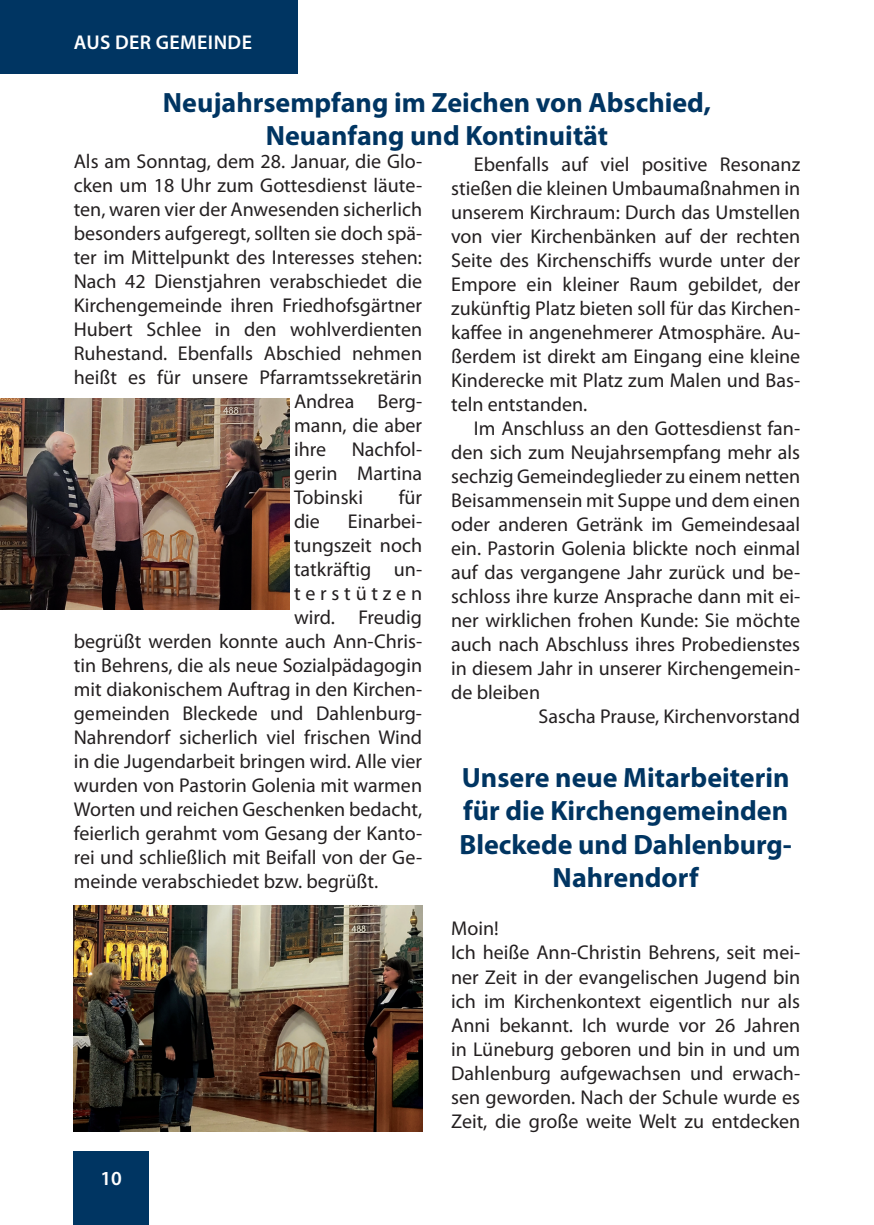
<style>
.page{position:relative;width:874px;height:1225px;background:#fff}
.page>*{position:absolute;margin:0;border:0;box-sizing:border-box;transform-origin:0 0}
.t1{font:700 28px/33.6px "Myriad Pro";color:#003562;text-align:center}
.t2{font:20px/24px "Myriad Pro";color:#231f20;text-align:justify}
.t3{font:600 20px "Myriad Pro";letter-spacing:.02em;color:#fff}
.t4{font:20px "Myriad Pro";letter-spacing:.24em;color:#231f20}
</style>
<div class="page">
<div style="left:0;top:0;width:297px;height:74px;background:#003562"></div>
<div style="left:74px;top:1151px;width:75px;height:74px;background:#003562"></div>
<img style="left:0;top:398px;width:289px;height:211px">
<img style="left:74px;top:906px;width:348px;height:225px">
<p class="t3" style="left:74px;top:30px;width:107px">AUS DER GEMEI</p>
<p class="t3" style="left:213px;top:30px;width:27px">NDE</p>
<h1 class="t1" style="left:163px;top:85px;width:549px">Neujahrsempfang im Zeichen von Abschied,<br>Neuanfang und Kontinuität</h1>
<p class="t2" style="left:74px;top:149px;width:350px">Als am Sonntag, dem 28. Januar, die Glo-</p>
<p class="t2" style="left:74px;top:173px;width:350px">cken um 18 Uhr zum Gottesdienst läute-</p>
<p class="t2" style="left:74px;top:197px;width:349px">ten, waren vier der Anwesenden sicherlich</p>
<p class="t2" style="left:74px;top:221px;width:350px">besonders aufgeregt, sollten sie doch spä-</p>
<p class="t2" style="left:74px;top:245px;width:349px">ter im Mittelpunkt des Interesses stehen:</p>
<p class="t2" style="left:74px;top:269px;width:349px">Nach 42 Dienstjahren verabschiedet die</p>
<p class="t2" style="left:74px;top:293px;width:349px">Kirchengemeinde ihren Friedhofsgärtner</p>
<p class="t2" style="left:74px;top:317px;width:349px">Hubert Schlee in den wohlverdienten</p>
<p class="t2" style="left:74px;top:341px;width:349px">Ruhestand. Ebenfalls Abschied nehmen</p>
<p class="t2" style="left:74px;top:365px;width:350px">heißt es für unsere Pfarramtssekretärin</p>
<p class="t2" style="left:294px;top:389px;width:129px">Andrea Berg-</p>
<p class="t2" style="left:294px;top:413px;width:129px">mann, die aber</p>
<p class="t2" style="left:294px;top:437px;width:34px">ihre</p>
<p class="t2" style="left:294px;top:437px;width:129px;text-indent:58px">Nachfol&shy;gerin Martina Tobinski</p>
<p class="t2" style="left:398px;top:485px;width:25px">für</p>
<p class="t2" style="left:294px;top:509px;width:27px">die</p>
<p class="t2" style="left:348px;top:509px;width:76px">Einarbei-</p>
<p class="t2" style="left:294px;top:533px;width:129px">tungszeit noch</p>
<p class="t2" style="left:294px;top:557px;width:129px">tatkräftig un-</p>
<p class="t4" style="left:294px;top:581px;width:129px">terstützen</p>
<p class="t2" style="left:294px;top:605px;width:130px">wird. Freudig</p>
<p class="t2" style="left:74px;top:629px;width:350px">begrüßt werden konnte auch Ann-Chris-</p>
<p class="t2" style="left:74px;top:653px;width:350px">tin Behrens, die als neue Sozialpädagogin</p>
<p class="t2" style="left:74px;top:677px;width:350px">mit diakonischem Auftrag in den Kirchen-</p>
<p class="t2" style="left:74px;top:701px;width:349px">gemeinden Bleckede und Dahlenburg-</p>
<p class="t2" style="left:74px;top:725px;width:349px">Nahrendorf sicherlich viel frischen Wind</p>
<p class="t2" style="left:74px;top:749px;width:349px">in die Jugendarbeit bringen wird. Alle vier</p>
<p class="t2" style="left:74px;top:773px;width:349px">wurden von Pastorin Golenia mit warmen</p>
<p class="t2" style="left:74px;top:797px;width:350px">Worten und reichen Geschenken bedacht,</p>
<p class="t2" style="left:74px;top:821px;width:350px">feierlich gerahmt vom Gesang der Kanto-</p>
<p class="t2" style="left:74px;top:845px;width:350px">rei und schließlich mit Beifall von der Ge-</p>
<p class="t2" style="left:74px;top:869px;width:306px">meinde verabschiedet bzw. begrüßt.</p>
<p class="t3" style="left:100px;top:1165px;width:23px">10</p>
<p class="t2" style="left:451px;top:152px;width:350px;text-indent:23px">Ebenfalls auf viel positive Resonanz stießen die kleinen Umbaumaßnahmen in unserem Kirchraum: Durch das Umstellen von vier Kirchenbänken auf der rechten Seite des Kirchenschiffs wurde unter der Empore ein kleiner Raum gebildet, der zukünftig Platz bieten soll für das Kirchen&shy;kaffee in angenehmerer Atmosphäre. Au&shy;ßerdem ist direkt am Eingang eine kleine Kinderecke mit Platz zum Malen und Bas&shy;teln entstanden.</p>
<p class="t2" style="left:473px;top:416px;width:327px">Im Anschluss an den Gottesdienst fan-</p>
<p class="t2" style="left:451px;top:440px;width:350px">den sich zum Neujahrsempfang mehr als</p>
<p class="t2" style="left:451px;top:464px;width:350px">sechzig Gemeindeglieder zu einem netten</p>
<p class="t2" style="left:451px;top:488px;width:350px">Beisammensein mit Suppe und dem einen</p>
<p class="t2" style="left:451px;top:512px;width:350px">oder anderen Getränk im Gemeindesaal</p>
<p class="t2" style="left:451px;top:536px;width:350px">ein. Pastorin Golenia blickte noch einmal</p>
<p class="t2" style="left:451px;top:560px;width:350px">auf das vergangene Jahr zurück und be-</p>
<p class="t2" style="left:451px;top:584px;width:350px">schloss ihre kurze Ansprache dann mit ei-</p>
<p class="t2" style="left:451px;top:608px;width:350px">ner wirklichen frohen Kunde: Sie möchte</p>
<p class="t2" style="left:451px;top:632px;width:350px">auch nach Abschluss ihres Probedienstes</p>
<p class="t2" style="left:451px;top:656px;width:350px">in diesem Jahr in unserer Kirchengemein-</p>
<p class="t2" style="left:451px;top:680px;width:90px">de bleiben</p>
<p class="t2" style="left:538px;top:704px;width:263px">Sascha Prause, Kirchenvorstand</p>
<h1 class="t1" style="left:459px;top:759px;width:334px">Unsere neue Mitarbeiterin für die Kirchengemeinden<br>Bleckede und Dahlenburg-<br>Nahrendorf</h1>
<p class="t2" style="left:451px;top:916px;width:350px;text-align:left">Moin!<br>Ich heiße Ann-Christin Behrens, seit mei&shy;ner Zeit in der evangelischen Jugend bin ich im Kirchenkontext eigentlich nur als Anni bekannt. Ich wurde vor 26 Jahren in Lüneburg geboren und bin in und um Dahlenburg aufgewachsen und erwach&shy;sen geworden. Nach der Schule wurde es Zeit, die große weite Welt zu entdecken</p>
</div>
